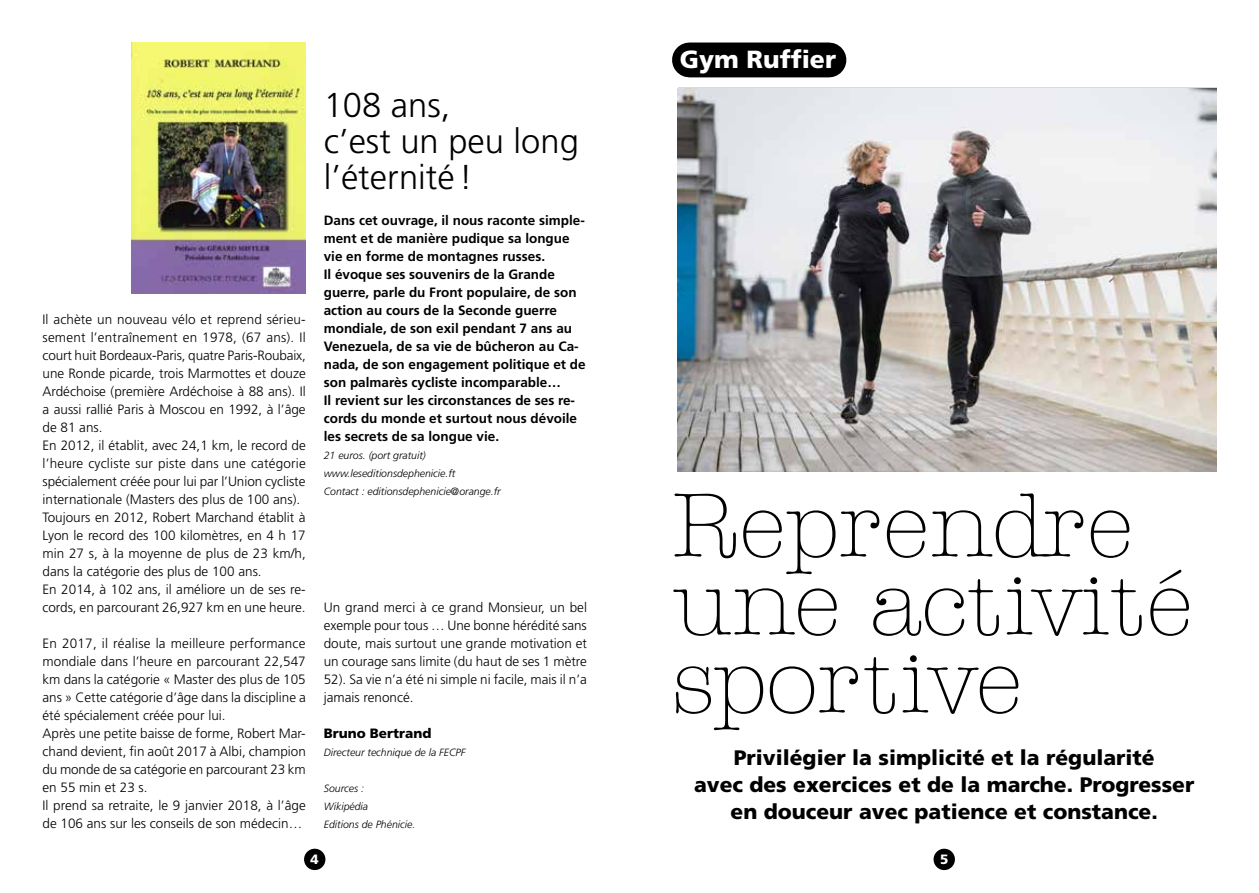
<style>
.page{position:relative;width:1259px;height:893px;background:#fff}
.page>*{position:absolute;margin:0;border:0;box-sizing:border-box;transform-origin:0 0}
.t1{font:300 94.5px/78px "Amer Typewriter IT Cby BT";color:#000}
.t2{font:300 34.5px/36px "Frutiger";color:#000}
.t3{font:900 24.75px "Frutiger";color:#fff}
.t4{font:900 21px/27px "Frutiger";color:#000;text-align:center}
.t5{font:300 13.5px/18px "Frutiger";color:#000}
.t6{font:700 13.5px/18px "Frutiger";color:#000}
.t7{font:900 13.5px "Frutiger";color:#000}
.t8{font:900 13.5px "Frutiger";color:#fff}
.t9{font:italic 300 10.5px/18px "Frutiger";color:#000}
</style>
<div class="page">
<div style="left:304px;top:849px;width:21px;height:21px;background:#000;border-radius:50%"></div>
<div style="left:933px;top:849px;width:22px;height:21px;background:#000;border-radius:50%"></div>
<div style="left:689px;top:43px;width:140px;height:34px;background:#000"></div>
<img style="left:132px;top:43px;width:174px;height:251px">
<img style="left:677px;top:88px;width:539px;height:384px">
<p class="t5" style="left:43px;top:310px;width:265px">Il achète un nouveau vélo et reprend sérieu&shy;sement l’entraînement en 1978, (67 ans). Il court huit Bordeaux-Paris, quatre Paris-Roubaix, une Ronde picarde, trois Marmottes et douze Ardéchoise (première Ardéchoise à 88 ans). Il a aussi rallié Paris à Moscou en 1992, à l’âge de 81 ans.<br>En 2012, il établit, avec 24,1 km, le record de l’heure cycliste sur piste dans une catégorie spécialement créée pour lui par l’Union cycliste internationale (Masters des plus de 100 ans).<br>Toujours en 2012, Robert Marchand établit à Lyon le record des 100 kilomètres, en 4 h 17 min 27 s, à la moyenne de plus de 23 km/h, dans la catégorie des plus de 100 ans.<br>En 2014, à 102 ans, il améliore un de ses re&shy;cords, en parcourant 26,927 km en une heure.</p>
<p class="t5" style="left:43px;top:634px;width:265px">En 2017, il réalise la meilleure performance mondiale dans l’heure en parcourant 22,547 km dans la catégorie « Master des plus de 105 ans » Cette catégorie d’âge dans la discipline a été spécialement créée pour lui.<br>Après une petite baisse de forme, Robert Mar&shy;chand devient, fin août 2017 à Albi, champion du monde de sa catégorie en parcourant 23 km en 55 min et 23 s.<br>Il prend sa retraite, le 9 janvier 2018, à l’âge de 106 ans sur les conseils de son médecin…</p>
<h2 class="t2" style="left:324px;top:87px;width:257px">108 ans,<br>c’est un peu long l’éternité!</h2>
<p class="t6" style="left:324px;top:211px;width:263px">Dans cet ouvrage, il nous raconte simple&shy;ment et de manière pudique sa longue vie en forme de montagnes russes.<br>Il évoque ses souvenirs de la Grande guerre, parle du Front populaire, de son action au cours de la Seconde guerre mondiale, de son exil pendant 7 ans au Venezuela, de sa vie de bûcheron au Ca&shy;nada, de son engagement politique et de son palmarès cycliste incomparable…<br>Il revient sur les circonstances de ses re&shy;cords du monde et surtout nous dévoile les secrets de sa longue vie.</p>
<p class="t9" style="left:324px;top:446px;width:179px">21 euros. (port gratuit) www.leseditionsdephenicie.ft<br>Contact : editionsdephenicie@orange.fr</p>
<p class="t5" style="left:324px;top:598px;width:265px;text-align:justify">Un grand merci à ce grand Monsieur, un bel exemple pour tous … Une bonne hérédité sans doute, mais surtout une grande motivation et un courage sans limite (du haut de ses 1 mètre 52). Sa vie n’a été ni simple ni facile, mais il n’a jamais renoncé.</p>
<p class="t7" style="left:324px;top:725px;width:109px">Bruno Bertrand</p>
<p class="t9" style="left:324px;top:743px;width:143px">Directeur technique de la FECPF</p>
<p class="t9" style="left:324px;top:779px;width:93px">Sources :<br>Wikipédia<br>Editions de Phénicie.</p>
<h3 class="t3" style="left:680px;top:45px;width:158px">Gym Ruffier</h3>
<h1 class="t1" style="left:672px;top:485px;width:523px">Reprendre une activité sportive</h1>
<h3 class="t4" style="left:694px;top:744px;width:502px">Privilégier la simplicité et la régularité<br>avec des exercices et de la marche. Progresser en douceur avec patience et constance.</h3>
<p class="t8" style="left:311px;top:852px;width:10px">4</p>
<p class="t8" style="left:940px;top:852px;width:10px">5</p>
</div>
